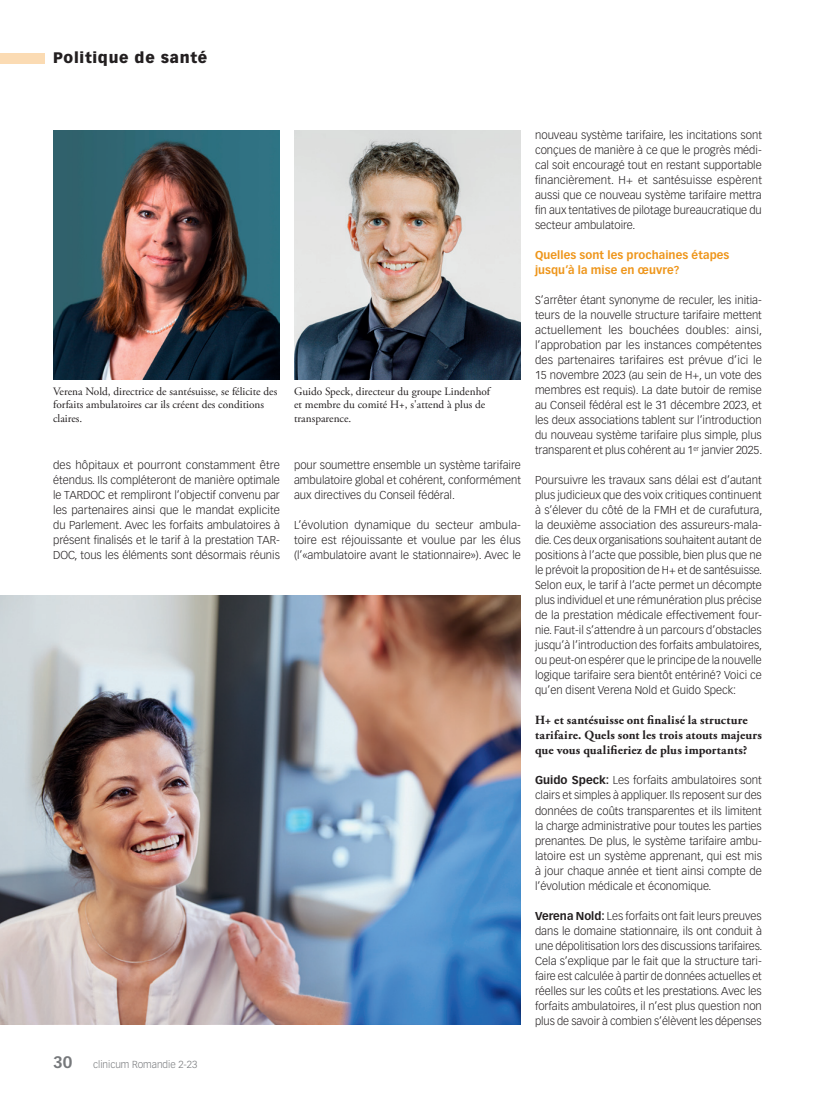
<style>
.page{position:relative;width:815px;height:1099px;background:#fff}
.page>*{position:absolute;margin:0;border:0;box-sizing:border-box;transform-origin:0 0}
.t1{font:900 15px "Vectora LT Std";letter-spacing:.05em;color:#231f20}
.Interviewfragen_ohne_Abstand{font:700 12.5px/15px "Adobe Garamond Pro";letter-spacing:.01em;color:#231f20}
.Lauftext{font:300 11.25px/15px "Vectora LT Std";color:#231f20;text-align:justify}
.Legende{font:11.25px/13.5px "Adobe Garamond Pro";color:#231f20}
.wwv{font:11.25px/13.5px "Adobe Garamond Pro";color:#231f20}
.ZT_GP{font:700 11.25px/15px "Vectora LT Std";letter-spacing:.005em;color:#ee961c}
.t2{font:300 10px "Vectora LT Std";color:#76787b}
.s1{font-weight:700;font-size:16.25px}
.s2{font-weight:700}
</style>
<div class="page">
<div style="left:0;top:53px;width:45px;height:10px;background:#fbdbb3"></div>
<img style="left:53px;top:130px;width:227px;height:249px">
<img style="left:294px;top:130px;width:227px;height:249px">
<img style="left:0;top:595px;width:521px;height:429px">
<h1 class="t1" style="left:53px;top:49px;width:156px">Politique de santé</h1>
<p class="Legende" style="left:53px;top:385px;width:226px">Verena Nold, directrice de santésuisse, se félicite des forfaits ambulatoires car ils créent des conditions claires.</p>
<p class="wwv" style="left:294px;top:385px;width:198px">Guido Speck, directeur du groupe Lindenhof et membre du comité H+, s'attend à plus de transparence.</p>
<p class="Lauftext" style="left:53px;top:458px;width:228px">des hôpitaux et pourront constamment être étendus. Ils compléteront de manière optimale le TARDOC et rempliront l’objectif convenu par les partenaires ainsi que le mandat explicite du Parlement. Avec les forfaits ambulatoires à présent finalisés et le tarif à la prestation TAR-DOC, tous les éléments sont désormais réunis</p>
<p class="Lauftext" style="left:294px;top:458px;width:228px">pour soumettre ensemble un système tarifaire ambulatoire global et cohérent, conformément aux directives du Conseil fédéral.</p>
<p class="Lauftext" style="left:294px;top:518px;width:228px">L’évolution dynamique du secteur ambula&shy;toire est réjouissante et voulue par les élus (l’«ambulatoire avant le stationnaire»). Avec le</p>
<p class="t2" style="left:53px;top:1058px;width:146px"><span class="s1">30</span> clinicum Romandie 2-23</p>
<p class="Lauftext" style="left:535px;top:128px;width:228px">nouveau système tarifaire, les incitations sont conçues de manière à ce que le progrès médi&shy;cal soit encouragé tout en restant supportable financièrement. H+ et santésuisse espèrent aussi que ce nouveau système tarifaire mettra fin aux tentatives de pilotage bureaucratique du secteur ambulatoire.</p>
<p class="ZT_GP" style="left:535px;top:248px;width:196px">Quelles sont les prochaines étapes jusqu’à la mise en œuvre?</p>
<p class="Lauftext" style="left:535px;top:293px;width:229px">S’arrêter étant synonyme de reculer, les initia&shy;teurs de la nouvelle structure tarifaire mettent actuellement les bouchées doubles: ainsi, l’approbation par les instances compétentes des partenaires tarifaires est prévue d’ici le 15 novembre 2023 (au sein de H+, un vote des membres est requis). La date butoir de remise au Conseil fédéral est le 31 décembre 2023, et les deux associations tablent sur l’introduction du nouveau système tarifaire plus simple, plus transparent et plus cohérent au 1<sup>er</sup> janvier 2025.</p>
<p class="Lauftext" style="left:535px;top:473px;width:229px">Poursuivre les travaux sans délai est d’autant plus judicieux que des voix critiques continuent à s’élever du côté de la FMH et de curafutura, la deuxième association des assureurs-mala&shy;die. Ces deux organisations souhaitent autant de positions à l’acte que possible, bien plus que ne le prévoit la proposition de H+ et de santésuisse.<br>Selon eux, le tarif à l’acte permet un décompte plus individuel et une rémunération plus précise de la prestation médicale effectivement four&shy;nie. Faut-il s’attendre à un parcours d’obstacles jusqu’à l’introduction des forfaits ambulatoires, ou peut-on espérer que le principe de la nouvelle logique tarifaire sera bientôt entériné? Voici ce qu’en disent Verena Nold et Guido Speck:</p>
<p class="Interviewfragen_ohne_Abstand" style="left:535px;top:713px;width:228px">H+ et santésuisse ont finalisé la structure tarifaire. Quels sont les trois atouts majeurs que vous qualifieriez de plus importants?</p>
<p class="Lauftext" style="left:535px;top:773px;width:228px"><span class="s2">Guido Speck:</span> Les forfaits ambulatoires sont clairs et simples à appliquer. Ils reposent sur des données de coûts transparentes et ils limitent la charge administrative pour toutes les parties prenantes. De plus, le système tarifaire ambu&shy;latoire est un système apprenant, qui est mis à jour chaque année et tient ainsi compte de l’évolution médicale et économique.</p>
<p class="Lauftext" style="left:535px;top:908px;width:229px"><span class="s2">Verena Nold:</span> Les forfaits ont fait leurs preuves dans le domaine stationnaire, ils ont conduit à une dépolitisation lors des discussions tarifaires.<br>Cela s’explique par le fait que la structure tari&shy;faire est calculée à partir de données actuelles et réelles sur les coûts et les prestations. Avec les forfaits ambulatoires, il n’est plus question non plus de savoir à combien s’élèvent les dépenses</p>
</div>
